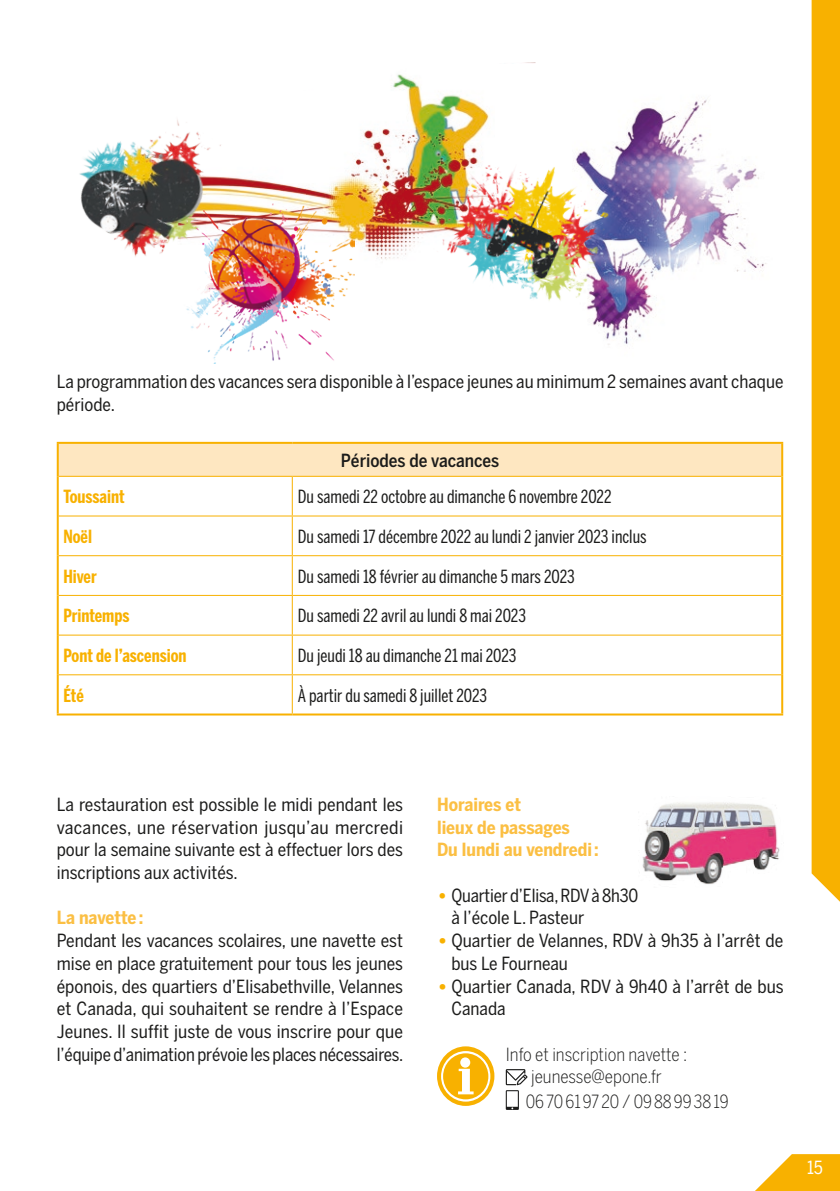
<style>
.page{position:relative;width:840px;height:1191px;background:#fff}
.page>*{position:absolute;margin:0;border:0;box-sizing:border-box;transform-origin:0 0}
.t1{font:18px/22.6px "Benton Sans Cond";color:#1c1c1b}
.t2{font:18px "Benton Sans Comp";color:#1c1c1b}
.t3{font:700 18px/22.6px "Benton Sans Cond";color:#fbbf43}
.t4{font:700 18px "Benton Sans Comp";color:#f8b100}
.t5{font:300 18px/22.6px "Benton Sans Cond";color:#1c1c1b;text-align:center}
.t6{font:300 18px "Benton Sans Cond";color:#1c1c1b;scale:.96 1}
.t7{font:500 18px "Benton Sans Cond";color:#1c1c1b}
.t8{font:18px "Benton Sans Cond";color:#fff}
.s1{font-size:23.4px;color:#f8b100}
</style>
<div class="page">
<svg style="left:755px;top:1154px;width:84px;height:37px"></svg>
<svg style="left:811px;top:0;width:28px;height:901px;background:#f8b50f"></svg>
<svg style="left:505px;top:1069px;width:22px;height:41px"></svg>
<div style="left:58px;top:443px;width:723px;height:33px;background:#fee7c1"></div>
<svg style="left:59px;top:477px;width:721px;height:236px"></svg>
<hr style="left:59px;top:476px;width:233px;height:1px;background:#f8b100">
<hr style="left:292px;top:476px;width:488px;height:1px;background:#f8b100">
<hr style="left:291px;top:477px;width:1px;height:38px;background:#f8b100">
<hr style="left:59px;top:515px;width:233px;height:1px;background:#f8b100">
<hr style="left:292px;top:515px;width:488px;height:1px;background:#f8b100">
<hr style="left:291px;top:516px;width:1px;height:39px;background:#f8b100">
<hr style="left:59px;top:555px;width:233px;height:1px;background:#f8b100">
<hr style="left:292px;top:555px;width:488px;height:1px;background:#f8b100">
<hr style="left:291px;top:556px;width:1px;height:39px;background:#f8b100">
<hr style="left:59px;top:595px;width:233px;height:1px;background:#f8b100">
<hr style="left:292px;top:595px;width:488px;height:1px;background:#f8b100">
<hr style="left:291px;top:596px;width:1px;height:38px;background:#f8b100">
<hr style="left:59px;top:634px;width:233px;height:1px;background:#f8b100">
<hr style="left:292px;top:634px;width:488px;height:1px;background:#f8b100">
<hr style="left:291px;top:635px;width:1px;height:39px;background:#f8b100">
<hr style="left:59px;top:674px;width:233px;height:1px;background:#f8b100">
<hr style="left:292px;top:674px;width:488px;height:1px;background:#f8b100">
<hr style="left:291px;top:675px;width:1px;height:38px;background:#f8b100">
<hr style="left:57px;top:442px;width:235px;height:2px;background:#f8b100">
<hr style="left:57px;top:444px;width:2px;height:32px;background:#f8b100">
<hr style="left:292px;top:442px;width:490px;height:2px;background:#f8b100">
<hr style="left:780px;top:444px;width:2px;height:32px;background:#f8b100">
<hr style="left:57px;top:476px;width:2px;height:40px;background:#f8b100">
<hr style="left:780px;top:476px;width:2px;height:40px;background:#f8b100">
<hr style="left:57px;top:516px;width:2px;height:40px;background:#f8b100">
<hr style="left:780px;top:516px;width:2px;height:40px;background:#f8b100">
<hr style="left:57px;top:556px;width:2px;height:39px;background:#f8b100">
<hr style="left:780px;top:556px;width:2px;height:39px;background:#f8b100">
<hr style="left:57px;top:595px;width:2px;height:40px;background:#f8b100">
<hr style="left:780px;top:595px;width:2px;height:40px;background:#f8b100">
<hr style="left:57px;top:635px;width:2px;height:40px;background:#f8b100">
<hr style="left:780px;top:635px;width:2px;height:40px;background:#f8b100">
<hr style="left:57px;top:675px;width:2px;height:38px;background:#f8b100">
<hr style="left:780px;top:675px;width:2px;height:38px;background:#f8b100">
<hr style="left:57px;top:713px;width:235px;height:2px;background:#f8b100">
<hr style="left:292px;top:713px;width:490px;height:2px;background:#f8b100">
<img style="left:642px;top:802px;width:138px;height:83px">
<svg style="left:437px;top:1046px;width:57px;height:60px"></svg>
<img style="left:248px;top:62px;width:287px;height:214px">
<img style="left:495px;top:65px;width:272px;height:280px">
<img style="left:79px;top:119px;width:169px;height:138px">
<img style="left:414px;top:134px;width:209px;height:175px">
<img style="left:178px;top:204px;width:176px;height:159px">
<p class="t1" style="left:57px;top:370px;width:727px">La programmation des vacances sera disponible à l’espace jeunes au minimum 2 semaines avant chaque période.</p>
<p class="t7" style="left:340px;top:449px;width:160px">Périodes de vacances</p>
<p class="t4" style="left:63px;top:486px;width:63px">Toussaint</p>
<p class="t2" style="left:298px;top:486px;width:315px">Du samedi 22 octobre au dimanche 6 novembre 2022</p>
<p class="t4" style="left:63px;top:526px;width:30px">Noël</p>
<p class="t2" style="left:298px;top:526px;width:350px">Du samedi 17 décembre 2022 au lundi 2 janvier 2023 inclus</p>
<p class="t4" style="left:63px;top:566px;width:35px">Hiver</p>
<p class="t2" style="left:298px;top:566px;width:278px">Du samedi 18 février au dimanche 5 mars 2023</p>
<p class="t4" style="left:63px;top:605px;width:67px">Printemps</p>
<p class="t2" style="left:298px;top:605px;width:229px">Du samedi 22 avril au lundi 8 mai 2023</p>
<p class="t4" style="left:63px;top:645px;width:125px">Pont de l’ascension</p>
<p class="t2" style="left:298px;top:645px;width:220px">Du jeudi 18 au dimanche 21 mai 2023</p>
<p class="t4" style="left:63px;top:685px;width:22px">Été</p>
<p class="t2" style="left:298px;top:685px;width:191px">À partir du samedi 8 juillet 2023</p>
<p class="t1" style="left:57px;top:793px;width:347px;text-align:justify">La restauration est possible le midi pendant les vacances, une réservation jusqu’au mercredi pour la semaine suivante est à effectuer lors des inscriptions aux activités.</p>
<p class="t3" style="left:57px;top:906px;width:88px">La navette :</p>
<p class="t1" style="left:57px;top:929px;width:348px;text-align:justify">Pendant les vacances scolaires, une navette est mise en place gratuitement pour tous les jeunes éponois, des quartiers d’Elisabethville, Velannes et Canada, qui souhaitent se rendre à l’Espace Jeunes. Il suffit juste de vous inscrire pour que l’équipe d’animation prévoie les places nécessaires.</p>
<p class="t3" style="left:437px;top:793px;width:163px">Horaires et<br>lieux de passages<br>Du lundi au vendredi:</p>
<p class="t1" style="left:451px;top:883px;width:188px;text-indent:-14px"><span class="s1">•</span> Quartier d’Elisa, RDV à 8h30 à l’école L. Pasteur</p>
<p class="t1" style="left:451px;top:929px;width:333px;text-indent:-14px"><span class="s1">•</span> Quartier de Velannes, RDV à 9h35 à l’arrêt de bus Le Fourneau</p>
<p class="t1" style="left:451px;top:974px;width:333px;text-indent:-14px"><span class="s1">•</span> Quartier Canada, RDV à 9h40 à l’arrêt de bus<br>Canada</p>
<p class="t5" style="left:505px;top:1042px;width:183px">Info et inscription navette : jeunesse@epone.fr</p>
<p class="t6" style="left:525px;top:1091px;width:213px">06706197 20 / 0988993819</p>
<p class="t8" style="left:806px;top:1157px;width:17px">15</p>
</div>
